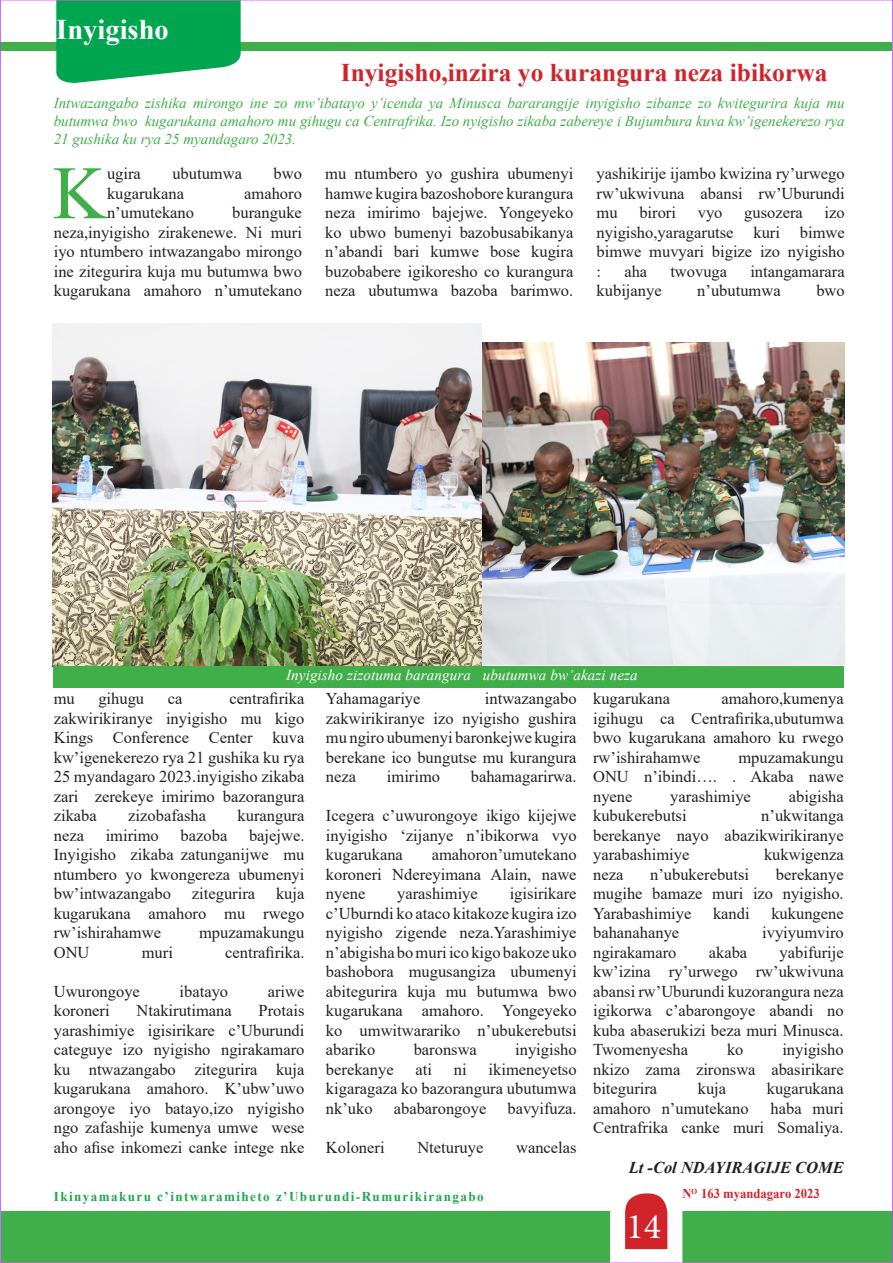
<style>
.page{position:relative;width:893px;height:1263px;background:#fff}
.page>*{position:absolute;margin:0;border:0;box-sizing:border-box;transform-origin:0 0}
.No_Spacing{font:75.45px "Times New Roman";color:#40ae49}
.t1{font:36px "Minion Pro";color:#fff}
.t2{font:700 28.5px "Times New Roman";color:#fff}
.t3{font:700 25.5px "Times New Roman";color:#d1232a}
.No_Spacing-2{font:16.5px/19.5px "Times New Roman";color:#231f20;text-align:justify}
.t4{font:italic 700 16.5px "Times New Roman";color:#231f20}
.t5{font:italic 15px/18px "Times New Roman";color:#40ae49;text-align:justify}
.t6{font:italic 15px "Times New Roman";letter-spacing:.01em;color:#fff}
.t7{font:700 13.5px "Times New Roman";letter-spacing:.11em;color:#1ca74d}
.t8{font:700 13.5px "Times New Roman";color:#d1232a;scale:.94 1}
</style>
<div class="page">
<div style="left:2px;top:1212px;width:891px;height:51px;background:#40ae49"></div>
<div style="left:0;top:42px;width:891px;height:9px;background:#40ae49"></div>
<svg style="left:56px;top:2px;width:185px;height:81px;background:#1bae61"></svg>
<svg style="left:603px;top:1193px;width:87px;height:68px"></svg>
<img style="left:481px;top:343px;width:364px;height:321px">
<img style="left:53px;top:323px;width:428px;height:343px">
<div style="left:53px;top:666px;width:791px;height:22px;background:#40ae49"></div>
<hr style="left:0;top:0;width:1px;height:1263px;background:#93f">
<hr style="left:892px;top:0;width:1px;height:1263px;background:#93f">
<p class="t2" style="left:56px;top:8px;width:114px">Inyigisho</p>
<p class="t3" style="left:341px;top:54px;width:488px">Inyigisho,inzira yo kurangura neza ibikorwa</p>
<p class="t5" style="left:54px;top:94px;width:792px">Intwazangabo zishika mirongo ine zo mw’ibatayo y’icenda ya Minusca bararangije inyigisho zibanze zo kwitegurira kuja mu butumwa bwo kugarukana amahoro mu gihugu ca Centrafrika. Izo nyigisho zikaba zabereye i Bujumbura kuva kw’igenekerezo rya 21 gushika ku rya 25 myandagaro 2023.</p>
<p class="No_Spacing" style="left:53px;top:140px;width:56px">K</p>
<p class="No_Spacing-2" style="left:107px;top:163px;width:35px">ugira</p>
<p class="No_Spacing-2" style="left:172px;top:163px;width:71px">ubutumwa</p>
<p class="No_Spacing-2" style="left:274px;top:163px;width:30px">bwo</p>
<p class="No_Spacing-2" style="left:325px;top:163px;width:250px">mu ntumbero yo gushira ubumenyi hamwe kugira bazoshobore kurangura neza imirimo bajejwe. Yongeyeko ko ubwo bumenyi bazobusabikanya n’abandi bari kumwe bose kugira buzobabere igikoresho co kurangura neza ubutumwa bazoba barimwo.</p>
<p class="No_Spacing-2" style="left:597px;top:163px;width:250px">yashikirije ijambo kwizina ry’urwego rw’ukwivuna abansi rw’Uburundi mu</p>
<p class="No_Spacing-2" style="left:107px;top:183px;width:78px">kugarukana</p>
<p class="No_Spacing-2" style="left:244px;top:183px;width:59px">amahoro</p>
<p class="No_Spacing-2" style="left:107px;top:202px;width:89px">n’umutekano</p>
<p class="No_Spacing-2" style="left:54px;top:202px;width:250px;text-indent:178px">buranguke neza,inyigisho zirakenewe. Ni muri iyo ntumbero intwazangabo mirongo ine zitegurira kuja mu butumwa bwo kugarukana amahoro n’umutekano</p>
<p class="No_Spacing-2" style="left:597px;top:202px;width:250px;text-indent:228px">izo nyigisho,yaragarutse kuri bimwe bimwe muvyari bigize izo nyigisho :</p>
<p class="No_Spacing-2" style="left:639px;top:202px;width:38px">birori</p>
<p class="No_Spacing-2" style="left:698px;top:202px;width:26px">vyo</p>
<p class="No_Spacing-2" style="left:744px;top:202px;width:60px">gusozera</p>
<p class="No_Spacing-2" style="left:624px;top:261px;width:24px">aha</p>
<p class="No_Spacing-2" style="left:670px;top:261px;width:58px">twovuga</p>
<p class="No_Spacing-2" style="left:750px;top:261px;width:96px">intangamarara</p>
<p class="No_Spacing-2" style="left:597px;top:280px;width:67px">kubijanye</p>
<p class="No_Spacing-2" style="left:697px;top:280px;width:85px">n’ubutumwa</p>
<p class="No_Spacing-2" style="left:816px;top:280px;width:30px">bwo</p>
<p class="t6" style="left:286px;top:664px;width:353px">Inyigisho zizotuma barangura ubutumwa bw’akazi neza</p>
<p class="No_Spacing-2" style="left:54px;top:689px;width:23px">mu</p>
<p class="No_Spacing-2" style="left:98px;top:689px;width:47px">gihugu</p>
<p class="No_Spacing-2" style="left:168px;top:689px;width:16px">ca</p>
<p class="No_Spacing-2" style="left:54px;top:689px;width:252px;text-indent:176px">centrafirika zakwirikiranye inyigisho mu kigo Kings Conference Center kuva kw’igenekerezo rya 21 gushika ku rya 25 myandagaro 2023.inyigisho zikaba zari zerekeye imirimo bazorangura zikaba</p>
<p class="No_Spacing-2" style="left:128px;top:806px;width:79px">zizobafasha</p>
<p class="No_Spacing-2" style="left:238px;top:806px;width:68px">kurangura</p>
<p class="No_Spacing-2" style="left:54px;top:825px;width:252px;text-indent:195px">bajejwe.<br>Inyigisho zikaba zatunganijwe mu ntumbero yo kwongereza ubumenyi bw’intwazangabo</p>
<p class="No_Spacing-2" style="left:54px;top:825px;width:32px">neza</p>
<p class="No_Spacing-2" style="left:106px;top:825px;width:55px">imirimo</p>
<p class="No_Spacing-2" style="left:181px;top:825px;width:48px">bazoba</p>
<p class="No_Spacing-2" style="left:54px;top:884px;width:252px;text-indent:222px">kuja kugarukana amahoro mu rwego rw’ishirahamwe</p>
<p class="No_Spacing-2" style="left:192px;top:884px;width:65px">zitegurira</p>
<p class="No_Spacing-2" style="left:199px;top:923px;width:107px">mpuzamakungu</p>
<p class="No_Spacing-2" style="left:54px;top:942px;width:37px">ONU</p>
<p class="No_Spacing-2" style="left:142px;top:942px;width:33px">muri</p>
<p class="No_Spacing-2" style="left:225px;top:942px;width:81px">centrafirika.</p>
<p class="No_Spacing-2" style="left:54px;top:981px;width:88px">Uwurongoye</p>
<p class="No_Spacing-2" style="left:180px;top:981px;width:50px">ibatayo</p>
<p class="No_Spacing-2" style="left:268px;top:981px;width:38px">ariwe</p>
<p class="No_Spacing-2" style="left:54px;top:1001px;width:57px">koroneri</p>
<p class="No_Spacing-2" style="left:137px;top:1001px;width:97px">Ntakirutimana</p>
<p class="No_Spacing-2" style="left:54px;top:1001px;width:252px;text-indent:205px">Protais yarashimiye igisirikare c’Uburundi categuye izo nyigisho ngirakamaro ku ntwazangabo zitegurira kuja kugarukana amahoro. K’ubw’uwo arongoye iyo batayo,izo nyigisho ngo zafashije kumenya umwe wese aho afise inkomezi canke intege nke</p>
<p class="No_Spacing-2" style="left:326px;top:689px;width:252px;text-indent:159px">intwazangabo zakwirikiranye izo nyigisho gushira mu ngiro ubumenyi baronkejwe kugira berekane ico bungutse mu kurangura neza</p>
<p class="No_Spacing-2" style="left:326px;top:689px;width:96px">Yahamagariye</p>
<p class="No_Spacing-2" style="left:387px;top:767px;width:55px">imirimo</p>
<p class="No_Spacing-2" style="left:471px;top:767px;width:107px">bahamagarirwa.</p>
<p class="No_Spacing-2" style="left:326px;top:806px;width:252px">Icegera c’uwurongoye ikigo kijejwe inyigisho ‘zijanye n’ibikorwa vyo kugarukana</p>
<p class="No_Spacing-2" style="left:326px;top:845px;width:252px;text-indent:106px">amahoron’umutekano koroneri Ndereyimana Alain, nawe nyene</p>
<p class="No_Spacing-2" style="left:326px;top:884px;width:252px;text-indent:184px">igisirikare c’Uburndi ko ataco kitakoze kugira izo nyigisho zigende neza.Yarashimiye n’abigisha bo muri ico kigo bakoze uko bashobora mugusangiza ubumenyi abitegurira kuja mu butumwa bwo kugarukana amahoro. Yongeyeko ko umwitwarariko n’ubukerebutsi abariko</p>
<p class="No_Spacing-2" style="left:397px;top:884px;width:82px">yarashimiye</p>
<p class="No_Spacing-2" style="left:414px;top:1040px;width:65px">baronswa</p>
<p class="No_Spacing-2" style="left:515px;top:1040px;width:63px">inyigisho</p>
<p class="No_Spacing-2" style="left:326px;top:1059px;width:69px">berekanye</p>
<p class="No_Spacing-2" style="left:416px;top:1059px;width:18px">ati</p>
<p class="No_Spacing-2" style="left:454px;top:1059px;width:14px">ni</p>
<p class="No_Spacing-2" style="left:326px;top:1059px;width:252px;text-indent:163px">ikimeneyetso kigaragaza ko bazorangura ubutumwa nk’uko</p>
<p class="No_Spacing-2" style="left:394px;top:1098px;width:94px">ababarongoye</p>
<p class="No_Spacing-2" style="left:507px;top:1098px;width:71px">bavyifuza.</p>
<p class="No_Spacing-2" style="left:326px;top:1137px;width:60px">Koloneri</p>
<p class="No_Spacing-2" style="left:417px;top:1137px;width:67px">Nteturuye</p>
<p class="No_Spacing-2" style="left:516px;top:1137px;width:62px">wancelas</p>
<p class="t7" style="left:54px;top:1186px;width:431px">Ikinyamakuru c’intwaramiheto z’Uburundi-Rumurikirangabo</p>
<p class="No_Spacing-2" style="left:593px;top:689px;width:252px;text-indent:128px">amahoro,kumenya igihugu ca Centrafirika,ubutumwa bwo kugarukana amahoro ku rwego rw’ishirahamwe</p>
<p class="No_Spacing-2" style="left:593px;top:689px;width:78px">kugarukana</p>
<p class="No_Spacing-2" style="left:593px;top:747px;width:252px;text-indent:145px">mpuzamakungu ONU n’ibindi…. . Akaba nawe nyene</p>
<p class="No_Spacing-2" style="left:670px;top:786px;width:82px">yarashimiye</p>
<p class="No_Spacing-2" style="left:789px;top:786px;width:56px">abigisha</p>
<p class="No_Spacing-2" style="left:593px;top:806px;width:95px">kubukerebutsi</p>
<p class="No_Spacing-2" style="left:593px;top:806px;width:252px;text-indent:168px">n’ukwitanga berekanye nayo abazikwirikiranye yarabashimiye</p>
<p class="No_Spacing-2" style="left:764px;top:845px;width:81px">kukwigenza</p>
<p class="No_Spacing-2" style="left:593px;top:864px;width:32px">neza</p>
<p class="No_Spacing-2" style="left:650px;top:864px;width:100px">n’ubukerebutsi</p>
<p class="No_Spacing-2" style="left:593px;top:864px;width:252px;text-indent:183px">berekanye mugihe bamaze muri izo nyigisho.<br>Yarabashimiye</p>
<p class="No_Spacing-2" style="left:713px;top:903px;width:38px">kandi</p>
<p class="No_Spacing-2" style="left:771px;top:903px;width:74px">kukungene</p>
<p class="No_Spacing-2" style="left:593px;top:923px;width:88px">bahanahanye</p>
<p class="No_Spacing-2" style="left:762px;top:923px;width:83px">ivyiyumviro</p>
<p class="No_Spacing-2" style="left:593px;top:942px;width:85px">ngirakamaro</p>
<p class="No_Spacing-2" style="left:709px;top:942px;width:40px">akaba</p>
<p class="No_Spacing-2" style="left:593px;top:942px;width:252px;text-indent:187px">yabifurije kw’izina ry’urwego rw’ukwivuna abansi rw’Uburundi kuzorangura neza igikorwa c’abarongoye abandi no kuba abaserukizi beza muri Minusca.<br>Twomenyesha</p>
<p class="No_Spacing-2" style="left:593px;top:1040px;width:252px;text-indent:189px">inyigisho nkizo zama zironswa abasirikare bitegurira</p>
<p class="No_Spacing-2" style="left:727px;top:1040px;width:18px">ko</p>
<p class="No_Spacing-2" style="left:698px;top:1079px;width:30px">kuja</p>
<p class="No_Spacing-2" style="left:767px;top:1079px;width:78px">kugarukana</p>
<p class="No_Spacing-2" style="left:593px;top:1098px;width:157px">amahoro n’umutekano</p>
<p class="No_Spacing-2" style="left:593px;top:1098px;width:252px;text-align:right">haba muri<br>Centrafrika canke muri Somaliya.</p>
<p class="t4" style="left:629px;top:1155px;width:216px">Lt -Col NDAYIRAGIJE COME</p>
<p class="t8" style="left:682px;top:1184px;width:148px">N<sup>O</sup> 163 myandagaro 2023</p>
<p class="t1" style="left:627px;top:1202px;width:36px">14</p>
</div>
